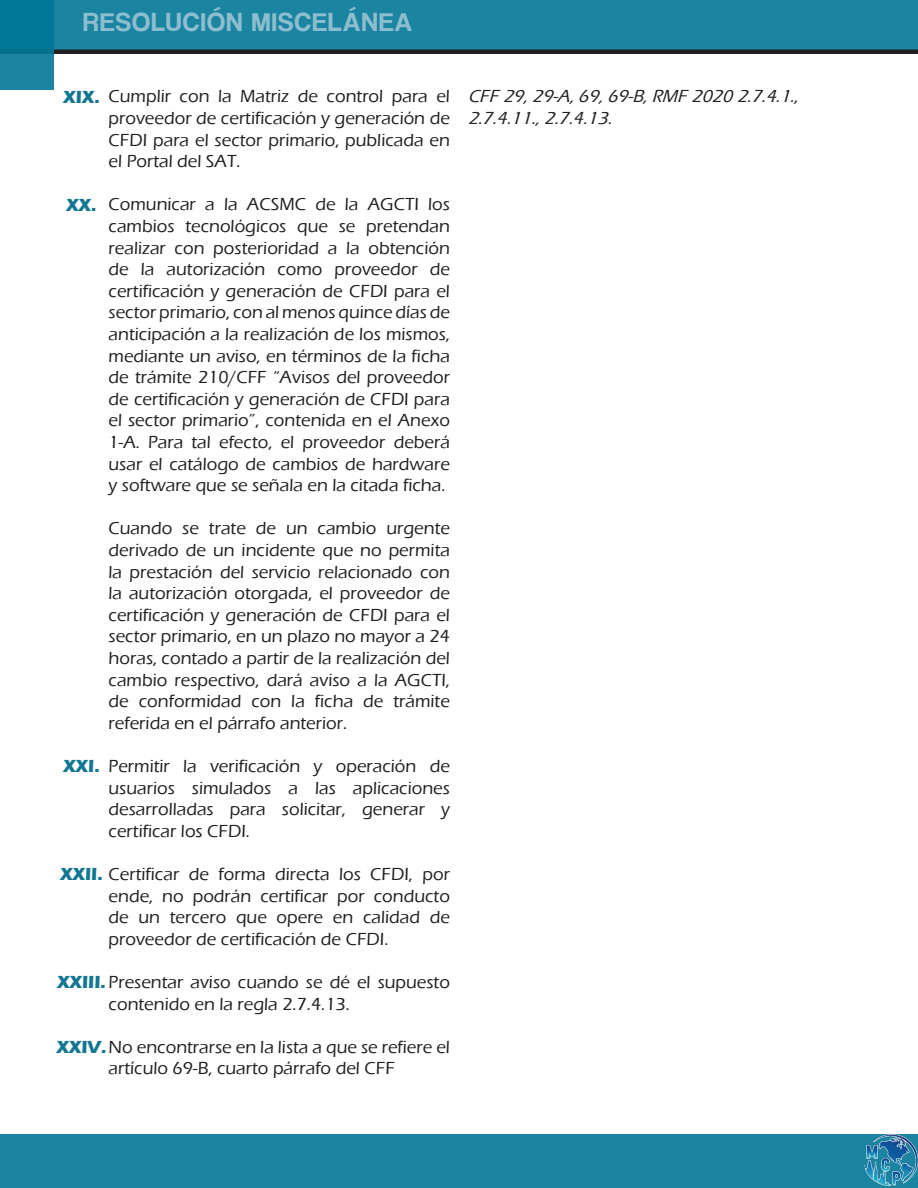
<style>
.page{position:relative;width:918px;height:1188px;background:#fff}
.page>*{position:absolute;margin:0;border:0;box-sizing:border-box;transform-origin:0 0}
.t1{font:27px "Coolvetica Rg";letter-spacing:.05em;color:#9ac5d5}
.t2{font:500 18px/21.6px "Eras ITC";color:#231f20;text-align:justify}
.t3{font:italic 500 18px/21.6px "Eras ITC";color:#231f20}
.t4{font:700 18px "Eras ITC";color:#137792}
.s1{font-weight:700;color:#137792}
</style>
<div class="page">
<div style="left:0;top:0;width:918px;height:54px;background:#1a84a1"></div>
<div style="left:0;top:1134px;width:918px;height:54px;background:#1a84a1"></div>
<hr style="left:0;top:50px;width:918px;height:4px;background:#231f20">
<img style="left:864px;top:1134px;width:54px;height:53px">
<svg style="left:0;top:0;width:54px;height:90px;background:#0b7c9a"></svg>
<h1 class="t1" style="left:83px;top:6px;width:331px">RESOLUCIÓN MISCELÁNEA</h1>
<p class="t2" style="left:109px;top:86px;width:343px">Cumplir con la Matriz de control para el proveedor de certificación y generación de CFDI para el sector primario, publicada en el Portal del SAT.</p>
<p class="t2" style="left:109px;top:194px;width:343px">Comunicar a la ACSMC de la AGCTI los cambios tecnológicos que se pretendan realizar con posterioridad a la obtención de la autorización como proveedor de certificación y generación de CFDI para el sector primario, con al menos quince días de anticipación a la realización de los mismos, mediante un aviso, en términos de la ficha de trámite 210/CFF “Avisos del proveedor de certificación y generación de CFDI para el sector primario”, contenida en el Anexo 1-A. Para tal efecto, el proveedor deberá usar el catálogo de cambios de hardware y software que se señala en la citada ficha.</p>
<p class="t2" style="left:109px;top:518px;width:343px">Cuando se trate de un cambio urgente derivado de un incidente que no permita la prestación del servicio relacionado con la autorización otorgada, el proveedor de certificación y generación de CFDI para el sector primario, en un plazo no mayor a 24 horas, contado a partir de la realización del cambio respectivo, dará aviso a la AGCTI, de conformidad con la ficha de trámite referida en el párrafo anterior.</p>
<p class="t2" style="left:109px;top:755px;width:343px">Permitir la verificación y operación de usuarios simulados a las aplicaciones desarrolladas para solicitar, generar y certificar los CFDI.</p>
<p class="t2" style="left:109px;top:863px;width:343px;text-indent:-48px"><span class="s1">XXII.</span> Certificar de forma directa los CFDI, por ende, no podrán certificar por conducto de un tercero que opere en calidad de proveedor de certificación de CFDI.</p>
<p class="t2" style="left:109px;top:971px;width:343px;text-indent:-51px"><span class="s1">XXIII.</span>Presentar aviso cuando se dé el supuesto contenido en la regla 2.7.4.13.</p>
<p class="t2" style="left:57px;top:1036px;width:395px;text-align:center"><span class="s1">XXIV.</span>No encontrarse en la lista a que se refiere el artículo 69-B, cuarto párrafo del CFF</p>
<p class="t4" style="left:64px;top:86px;width:38px">XIX.</p>
<p class="t4" style="left:67px;top:194px;width:31px">XX.</p>
<p class="t4" style="left:64px;top:756px;width:38px">XXI.</p>
<p class="t3" style="left:468px;top:86px;width:337px">CFF 29,29-A,69,69-B,RMF 2020 2.7.4.1.,<br>2.7.4.11.,2.7.4.13.</p>
</div>
